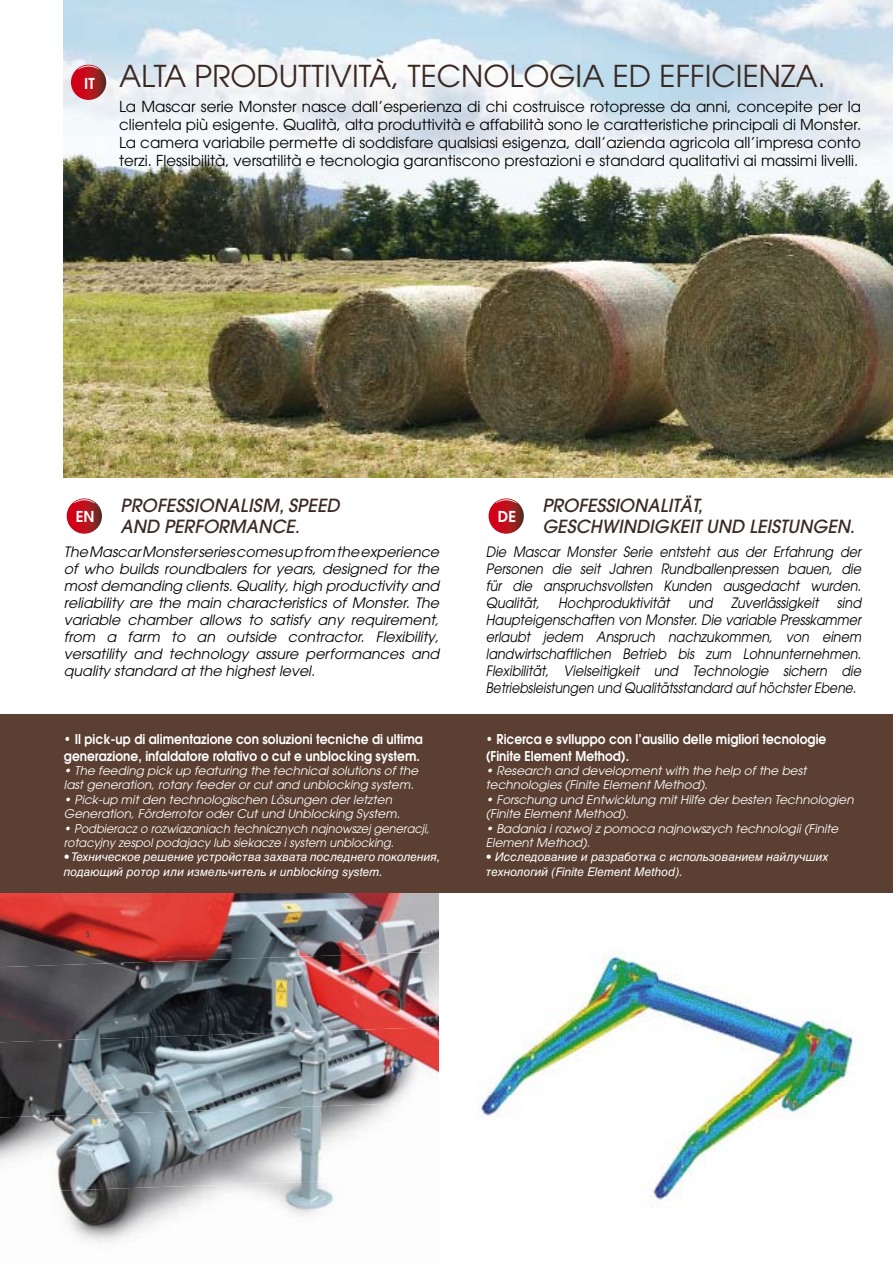
<style>
.page{position:relative;width:893px;height:1263px;background:#fff}
.page>*{position:absolute;margin:0;border:0;box-sizing:border-box;transform-origin:0 0}
.t1{font:30px "Avant Garde";color:#3a2923}
.t2{font:italic 500 18px/21.6px "Avant Garde";color:#3a2923}
.t3{font:15px/18px "Avant Garde";color:#000;text-align:justify}
.t4{font:600 15px "Avant Garde";color:#fff}
.t5{font:italic 14.25px/17.1px "Avant Garde";color:#000;text-align:justify;scale:.9 1}
.t6{font:italic 14.25px/17.1px "Avant Garde";color:#000;text-align:justify}
.t7{font:600 13.5px/16.2px "Avant Garde";letter-spacing:.005em;color:#fff;scale:.9 1}
.t8{font:italic 12px/14.4px "Avant Garde";letter-spacing:.005em;color:#fff}
.t9{font:12px/14.4px "Helvetica Cyr Inclined";color:#fff}
.t10{font:italic 12px/14.4px "Avant Garde";letter-spacing:.005em;color:#fff;scale:.95 1}
</style>
<div class="page">
<img style="left:0;top:893px;width:439px;height:59px">
<img style="left:0;top:952px;width:439px;height:75px">
<img style="left:0;top:1027px;width:439px;height:75px">
<img style="left:0;top:1102px;width:399px;height:75px">
<img style="left:53px;top:1177px;width:281px;height:66px">
<img style="left:64px;top:0;width:829px;height:477px">
<svg style="left:489px;top:498px;width:35px;height:36px"></svg>
<svg style="left:496px;top:499px;width:21px;height:4px"></svg>
<svg style="left:67px;top:498px;width:35px;height:36px"></svg>
<svg style="left:74px;top:499px;width:21px;height:4px"></svg>
<div style="left:0;top:714px;width:893px;height:179px;background:#5a3f32"></div>
<svg style="left:71px;top:65px;width:35px;height:35px"></svg>
<svg style="left:78px;top:66px;width:21px;height:4px"></svg>
<img style="left:479px;top:950px;width:375px;height:257px">
<p class="t4" style="left:84px;top:73px;width:12px">IT</p>
<h1 class="t1" style="left:119px;top:58px;width:708px">ALTA PRODUTTIVITÀ, TECNOLOGIA ED EFFICIENZA.</h1>
<p class="t3" style="left:119px;top:97px;width:744px">La Mascar serie Monster nasce dall’esperienza di chi costruisce rotopresse da anni, concepite per la clientela più esigente. Qualità, alta produttività e affabilità sono le caratteristiche principali di Monster.<br>La camera variabile permette di soddisfare qualsiasi esigenza, dall’azienda agricola all’impresa conto terzi. Flessibilità, versatilità e tecnologia garantiscono prestazioni e standard qualitativi ai massimi livelli.</p>
<p class="t2" style="left:120px;top:494px;width:221px">PROFESSIONALISM, SPEED<br>AND PERFORMANCE.</p>
<p class="t6" style="left:64px;top:543px;width:377px">The Mascar Monster series comes up from the experience of who builds roundbalers for years, designed for the most demanding clients. Quality, high productivity and reliability are the main characteristics of Monster. The variable chamber allows to satisfy any requirement, from a farm to an outside contractor. Flexibility, versatility and technology assure performances and quality standard at the highest level.</p>
<p class="t4" style="left:76px;top:507px;width:20px">EN</p>
<p class="t7" style="left:64px;top:731px;width:400px">• Il pick-up di alimentazione con soluzioni tecniche di ultima generazione, infaldatore rotativo o cut e unblocking system.</p>
<p class="t8" style="left:64px;top:763px;width:356px">• The feeding pick up featuring the technical solutions of the last generation, rotary feeder or cut and unblocking system.</p>
<p class="t8" style="left:64px;top:792px;width:338px">• Pick-up mit den technologischen Lösungen der letzten<br>Generation, Förderrotor oder Cut und Unblocking System.</p>
<p class="t10" style="left:64px;top:821px;width:386px">• Podbieracz o rozwiazaniach technicznych najnowszej generacji, rotacyjny zespol podajacy lub siekacze i system unblocking.</p>
<p class="t9" style="left:64px;top:850px;width:378px">• Техническое решение устройства захвата последнего поколения, подающий ротор или измельчитель и unblocking system.</p>
<p class="t2" style="left:542px;top:494px;width:314px">PROFESSIONALITÄT,<br>GESCHWINDIGKEIT UND LEISTUNGEN.</p>
<p class="t5" style="left:486px;top:543px;width:418px">Die Mascar Monster Serie entsteht aus der Erfahrung der Personen die seit Jahren Rundballenpressen bauen, die für die anspruchsvollsten Kunden ausgedacht wurden.<br>Qualität,</p>
<p class="t4" style="left:498px;top:507px;width:20px">DE</p>
<p class="t5" style="left:558px;top:594px;width:125px">Hochproduktivität</p>
<p class="t5" style="left:688px;top:594px;width:29px">und</p>
<p class="t5" style="left:731px;top:594px;width:99px">Zuverlässigkeit</p>
<p class="t5" style="left:486px;top:594px;width:418px;text-indent:351px">sind Haupteigenschaften von Monster. Die variable Presskammer erlaubt jedem Anspruch nachzukommen, von einem landwirtschaftlichen Betrieb bis zum Lohnunternehmen.<br>Flexibilität, Vielseitigkeit und Technologie sichern die Betriebsleistungen und Qualitätsstandard auf höchster Ebene.</p>
<p class="t7" style="left:486px;top:731px;width:380px">• Ricerca e svlluppo con l’ausilio delle migliori tecnologie (Finite Element Method).</p>
<p class="t8" style="left:486px;top:763px;width:322px">• Research and development with the help of the best technologies (Finite Element Method).</p>
<p class="t8" style="left:486px;top:792px;width:369px">• Forschung und Entwicklung mit Hilfe der besten Technologien (Finite Element Method).</p>
<p class="t8" style="left:486px;top:821px;width:354px">• Badania i rozwoj z pomoca najnowszych technologii (Finite<br>Element Method).</p>
<p class="t9" style="left:486px;top:850px;width:344px">• Исследование и разработка с использованием найлучших технологий (Finite Element Method).</p>
</div>
